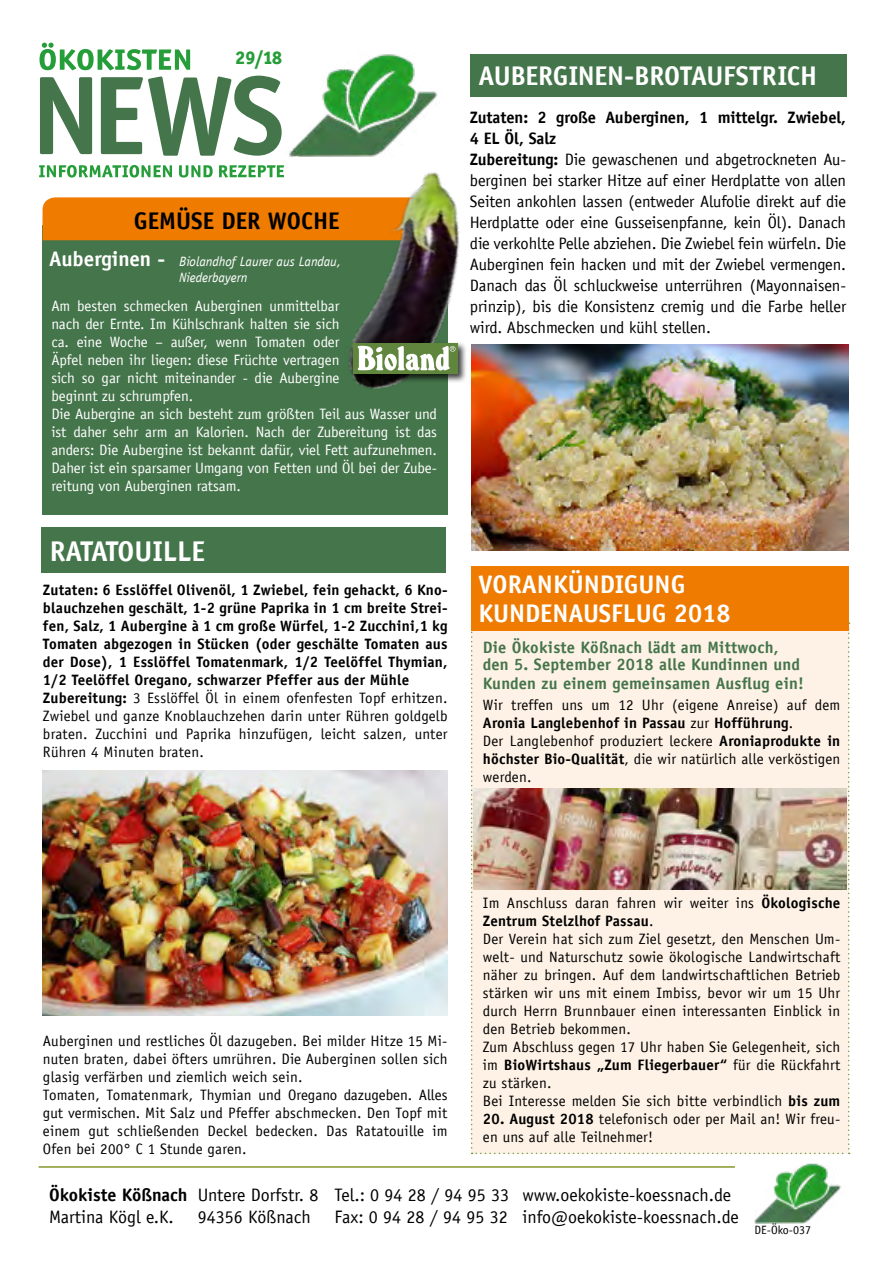
<style>
.page{position:relative;width:893px;height:1263px;background:#fff}
.page>*{position:absolute;margin:0;border:0;box-sizing:border-box;transform-origin:0 0}
.t1{font:700 28.5px "Officina Sans LT";color:#fff}
.t2{font:700 27px "Officina Sans LT";letter-spacing:-.01em;color:#fff}
.t3{font:700 25.5px/28.5px "Officina Sans LT";color:#fff}
.t4{font:700 24px "Officina Sans LT";color:#000}
.t5{font:800 18.3px "Officina San ITC";color:#259d38}
.t6{font:18px/21.6px "Officina Sans LT";color:#000}
.t7{font:700 18px "Officina Sans LT";color:#000}
.t8{font:16.5px/21px "Officina Sans LT";letter-spacing:-.005em;color:#000}
.t9{font:700 16.5px/16.8px "Officina Sans LT";letter-spacing:.015em;color:#45754b}
.t10{font:15px/18px "Officina Sans LT";letter-spacing:.015em;color:#000}
.t11{font:700 15px/18px "Officina Sans LT";letter-spacing:.015em;color:#000}
.t12{font:15px/18px "Officina Sans LT";letter-spacing:-.005em;color:#fff}
.t13{font:italic 13.5px/16.2px "Officina Sans LT";color:#fff}
.t14{font:12px "Officina Sans LT";color:#000}
.s1{font-weight:700;font-style:normal;font-size:21px}
.s2{font-weight:400}
.s3{font-weight:700}
</style>
<div class="page">
<img style="left:295px;top:54px;width:143px;height:93px">
<svg style="left:40px;top:76px;width:242px;height:80px"></svg>
<svg style="left:40px;top:43px;width:150px;height:27px"></svg>
<svg style="left:39px;top:165px;width:221px;height:13px"></svg>
<img style="left:754px;top:1163px;width:87px;height:60px">
<hr style="left:39px;top:1166px;width:696px;height:2px;background:#85962c">
<div style="left:41px;top:527px;width:405px;height:46px;background:#45754b"></div>
<img style="left:43px;top:771px;width:405px;height:244px">
<div style="left:43px;top:225px;width:405px;height:289px;background:#45754b"></div>
<div style="left:43px;top:197px;width:217px;height:43px;background:#ef7b00"></div>
<img style="left:260px;top:147px;width:200px;height:242px">
<div style="left:351px;top:341px;width:116px;height:42px;background:#000;opacity:.75"></div>
<div style="left:353px;top:343px;width:104px;height:30px;background:#60863e"></div>
<svg style="left:358px;top:345px;width:98px;height:25px"></svg>
<div style="left:470px;top:54px;width:376px;height:43px;background:#45754b"></div>
<img style="left:471px;top:344px;width:377px;height:206px">
<div style="left:471px;top:622px;width:379px;height:532px;background:#fef2e6"></div>
<div style="left:472px;top:567px;width:377px;height:64px;background:#ef7b00"></div>
<img style="left:474px;top:788px;width:373px;height:101px">
<p class="t5" style="left:236px;top:46px;width:48px">29/18</p>
<h3 class="t4" style="left:134px;top:206px;width:207px">GEMÜSE DER WOCHE</h3>
<p class="t13" style="left:179px;top:253px;width:163px;text-indent:-130px"><span class="s1">Auberginen -</span> Biolandhof Laurer aus Landau,<br>Niederbayern</p>
<p class="t12" style="left:51px;top:297px;width:387px">Am besten schmecken Auberginen unmittelbar<br>nach der Ernte. Im Kühlschrank halten sie sich<br>ca. eine Woche – außer, wenn Tomaten oder<br>Äpfel neben ihr liegen: diese Früchte vertragen<br>sich so gar nicht miteinander - die Aubergine<br>beginnt zu schrumpfen.<br>Die Aubergine an sich besteht zum größten Teil aus Wasser und ist daher sehr arm an Kalorien. Nach der Zubereitung ist das anders: Die Aubergine ist bekannt dafür, viel Fett aufzunehmen.<br>Daher ist ein sparsamer Umgang von Fetten und Öl bei der Zube&shy;reitung von Auberginen ratsam.</p>
<h1 class="t1" style="left:50px;top:533px;width:157px">RATATOUILLE</h1>
<p class="t11" style="left:43px;top:581px;width:406px">Zutaten: 6 Esslöffel Olivenöl, 1 Zwiebel, fein gehackt, 6 Kno&shy;blauchzehen geschält, 1-2 grüne Paprika in 1 cm breite Strei&shy;fen, Salz, 1 Aubergine à 1 cm große Würfel, 1-2 Zucchini,1 kg Tomaten abgezogen in Stücken (oder geschälte Tomaten aus der Dose), 1 Esslöffel Tomatenmark, 1/2 Teelöffel Thymian, 1/2 Teelöffel Oregano, schwarzer Pfeffer aus der Mühle Zubereitung: <span class="s2">3 Esslöffel Öl in einem ofenfesten Topf erhitzen.<br>Zwiebel und ganze Knoblauchzehen darin unter Rühren goldgelb braten. Zucchini und Paprika hinzufügen, leicht salzen, unter Rühren 4 Minuten braten.</span></p>
<h2 class="t2" style="left:478px;top:59px;width:340px">AUBERGINEN-BROTAUFSTRICH</h2>
<p class="t8" style="left:470px;top:107px;width:378px"><span class="s3">Zutaten: 2 große Auberginen, 1 mittelgr. Zwiebel, 4 EL Öl, Salz<br>Zubereitung:</span> Die gewaschenen und abgetrockneten Au&shy;berginen bei starker Hitze auf einer Herdplatte von allen Seiten ankohlen lassen (entweder Alufolie direkt auf die Herdplatte oder eine Gusseisenpfanne, kein Öl). Danach die verkohlte Pelle abziehen. Die Zwiebel fein würfeln. Die Auberginen fein hacken und mit der Zwiebel vermengen.<br>Danach das Öl schluckweise unterrühren (Mayonnaisen&shy;prinzip), bis die Konsistenz cremig und die Farbe heller wird. Abschmecken und kühl stellen.</p>
<h3 class="t3" style="left:478px;top:570px;width:254px">VORANKÜNDIGUNG<br>KUNDENAUSFLUG 2018</h3>
<p class="t9" style="left:483px;top:639px;width:319px">Die Ökokiste Kößnach lädt am Mittwoch, den 5. September 2018 alle Kundinnen und</p>
<p class="t9" style="left:483px;top:674px;width:323px">Kunden zu einem gemeinsamen Ausflug ein!</p>
<p class="t10" style="left:483px;top:696px;width:359px">Wir treffen uns um 12 Uhr (eigene Anreise) auf dem <span class="s3">Aronia Langlebenhof in Passau</span> zur <span class="s3">Hofführung</span>.<br>Der Langlebenhof produziert leckere <span class="s3">Aroniaprodukte in höchster Bio-Qualität</span>, die wir natürlich alle verköstigen werden.</p>
<p class="t10" style="left:43px;top:1031px;width:406px">Auberginen und restliches Öl dazugeben. Bei milder Hitze 15 Mi&shy;nuten braten, dabei öfters umrühren. Die Auberginen sollen sich glasig verfärben und ziemlich weich sein.<br>Tomaten, Tomatenmark, Thymian und Oregano dazugeben. Alles gut vermischen. Mit Salz und Pfeffer abschmecken. Den Topf mit einem gut schließenden Deckel bedecken. Das Ratatouille im Ofen bei 200° C 1 Stunde garen.</p>
<p class="t10" style="left:483px;top:894px;width:359px">Im Anschluss daran fahren wir weiter ins <span class="s3">Ökologische Zentrum Stelzlhof Passau</span>.<br>Der Verein hat sich zum Ziel gesetzt, den Menschen Um&shy;welt- und Naturschutz sowie ökologische Landwirtschaft näher zu bringen. Auf dem landwirtschaftlichen Betrieb stärken wir uns mit einem Imbiss, bevor wir um 15 Uhr durch Herrn Brunnbauer einen interessanten Einblick in den Betrieb bekommen.<br>Zum Abschluss gegen 17 Uhr haben Sie Gelegenheit, sich im <span class="s3">BioWirtshaus „Zum Fliegerbauer“</span> für die Rückfahrt zu stärken.<br>Bei Interesse melden Sie sich bitte verbindlich <span class="s3">bis zum</span></p>
<p class="t10" style="left:483px;top:1110px;width:359px"><span class="s3">20. August 2018</span> telefonisch oder per Mail an! Wir freu&shy;en uns auf alle Teilnehmer!</p>
<p class="t7" style="left:49px;top:1183px;width:140px">Ökokiste Kößnach</p>
<p class="t6" style="left:49px;top:1206px;width:126px">Martina Kögl e.K.</p>
<p class="t6" style="left:198px;top:1184px;width:122px">Untere Dorfstr. 8<br>94356 Kößnach</p>
<p class="t6" style="left:334px;top:1184px;width:176px">Tel.: 0 94 28 / 94 95 33<br>Fax: 0 94 28 / 94 95 32</p>
<p class="t6" style="left:522px;top:1184px;width:218px">www.oekokiste-koessnach.de info@oekokiste-koessnach.de</p>
<p class="t14" style="left:755px;top:1223px;width:58px">DE-Öko-037</p>
</div>
